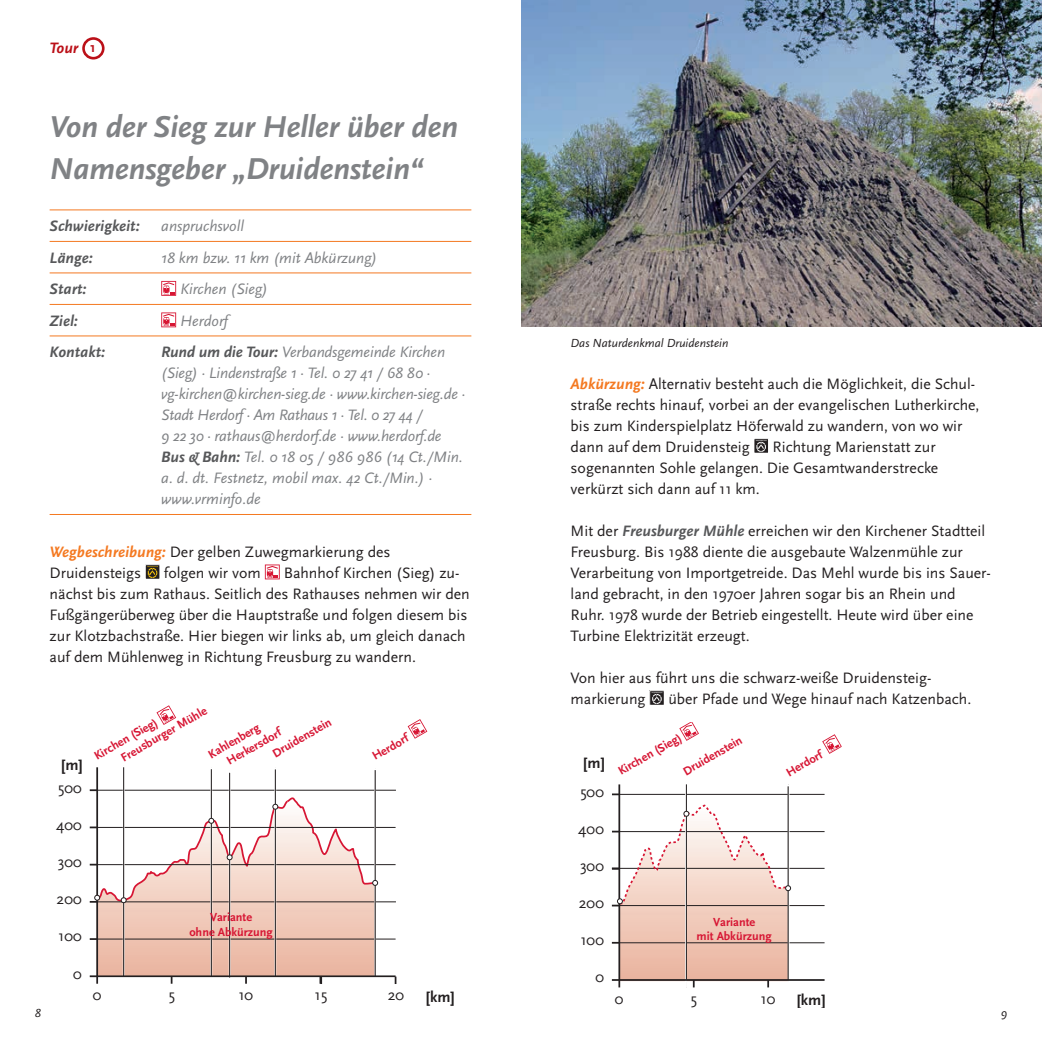
<style>
.page{position:relative;width:1042px;height:1042px;background:#fff}
.page>*{position:absolute;margin:0;border:0;box-sizing:border-box;transform-origin:0 0}
.t1{font:italic 700 31.5px/42px "Scala Sans OT";letter-spacing:-.01em;color:#808285}
.t2{font:15.75px/21px "Scala Sans OT";color:#231f20}
.t3{font:italic 15.75px/21px "Scala Sans OT";letter-spacing:-.01em;color:#808285}
.t4{font:italic 700 15.75px "Scala Sans OT";color:#57585a}
.t5{font:700 15.75px "Scala Sans OT";color:#231f20}
.t6{font:italic 700 15.75px "Scala Sans OT";color:#bb1018}
.t7{font:700 12.25px/14.2px "Scala Sans OT";color:#d71634;text-align:center}
.t8{font:italic 12.25px "Scala Sans OT";color:#231f20}
.s1{font-style:normal;font-size:14px}
.s2{font-weight:700;color:#57585a}
.s3{font-weight:700;font-style:italic;color:#f47921}
.s4{font-weight:700;font-style:italic;color:#57585a}
</style>
<div class="page">
<div style="left:754px;top:438px;width:14px;height:15px;border:1px solid #fff"></div>
<svg style="left:756px;top:440px;width:10px;height:12px"></svg>
<div style="left:649px;top:690px;width:15px;height:15px;border:1px solid #fff"></div>
<svg style="left:651px;top:692px;width:11px;height:12px"></svg>
<hr style="left:50px;top:209px;width:421px;height:1px;background:#f47921">
<hr style="left:50px;top:241px;width:421px;height:1px;background:#f47921">
<hr style="left:50px;top:272px;width:421px;height:1px;background:#f47921">
<hr style="left:50px;top:304px;width:421px;height:1px;background:#f47921">
<hr style="left:50px;top:335px;width:421px;height:1px;background:#f47921">
<hr style="left:50px;top:514px;width:421px;height:1px;background:#f47921">
<svg style="left:161px;top:281px;width:15px;height:15px"></svg>
<svg style="left:162px;top:282px;width:13px;height:13px"></svg>
<svg style="left:163px;top:282px;width:11px;height:12px"></svg>
<svg style="left:161px;top:312px;width:15px;height:15px"></svg>
<svg style="left:162px;top:313px;width:13px;height:13px"></svg>
<svg style="left:163px;top:314px;width:11px;height:12px"></svg>
<div style="left:145px;top:564px;width:15px;height:15px;border:1px solid #fff"></div>
<svg style="left:147px;top:566px;width:11px;height:12px"></svg>
<svg style="left:265px;top:564px;width:15px;height:15px"></svg>
<svg style="left:266px;top:565px;width:13px;height:13px"></svg>
<svg style="left:267px;top:566px;width:11px;height:12px"></svg>
<svg style="left:98px;top:904px;width:276px;height:71px;background:#ecc0ae"></svg>
<hr style="left:97px;top:938px;width:298px;height:1px;background:#231f20">
<hr style="left:97px;top:864px;width:298px;height:1px;background:#231f20">
<hr style="left:97px;top:901px;width:299px;height:1px;background:#231f20">
<hr style="left:97px;top:827px;width:298px;height:1px;background:#231f20">
<hr style="left:97px;top:790px;width:299px;height:1px;background:#231f20">
<hr style="left:229px;top:773px;width:1px;height:204px;background:#231f20">
<hr style="left:210px;top:767px;width:2px;height:209px;background:#fff">
<hr style="left:211px;top:769px;width:1px;height:207px;background:#231f20">
<hr style="left:274px;top:767px;width:2px;height:209px;background:#fff">
<hr style="left:275px;top:769px;width:1px;height:207px;background:#231f20">
<hr style="left:123px;top:765px;width:2px;height:211px;background:#fff">
<hr style="left:123px;top:767px;width:1px;height:209px;background:#231f20">
<hr style="left:374px;top:768px;width:2px;height:208px;background:#fff">
<hr style="left:375px;top:770px;width:1px;height:206px;background:#231f20">
<hr style="left:97px;top:975px;width:298px;height:2px;background:#231f20">
<hr style="left:96px;top:767px;width:2px;height:209px;background:#231f20">
<svg style="left:90px;top:975px;width:8px;height:8px"></svg>
<svg style="left:90px;top:938px;width:7px;height:2px"></svg>
<svg style="left:245px;top:977px;width:2px;height:6px"></svg>
<svg style="left:319px;top:977px;width:3px;height:7px"></svg>
<svg style="left:90px;top:789px;width:288px;height:115px"></svg>
<svg style="left:156px;top:705px;width:20px;height:20px"></svg>
<svg style="left:408px;top:719px;width:19px;height:20px"></svg>
<hr style="left:619px;top:942px;width:205px;height:1px;background:#231f20">
<hr style="left:619px;top:868px;width:205px;height:1px;background:#231f20">
<hr style="left:619px;top:905px;width:205px;height:1px;background:#231f20">
<hr style="left:619px;top:831px;width:205px;height:1px;background:#231f20">
<hr style="left:619px;top:794px;width:205px;height:1px;background:#231f20">
<hr style="left:685px;top:784px;width:2px;height:203px;background:#fff">
<hr style="left:686px;top:784px;width:1px;height:195px;background:#231f20">
<hr style="left:788px;top:785px;width:1px;height:197px;background:#fff">
<hr style="left:787px;top:786px;width:1px;height:194px;background:#231f20">
<hr style="left:619px;top:979px;width:205px;height:2px;background:#231f20">
<hr style="left:618px;top:784px;width:2px;height:196px;background:#231f20">
<svg style="left:612px;top:793px;width:7px;height:2px"></svg>
<svg style="left:679px;top:722px;width:20px;height:19px"></svg>
<svg style="left:822px;top:734px;width:19px;height:20px"></svg>
<svg style="left:612px;top:803px;width:179px;height:184px"></svg>
<img style="left:521px;top:0;width:521px;height:326px">
<div style="left:82px;top:37px;width:23px;height:23px;border:3px solid #bb1018;border-radius:50%"></div>
<p class="t6" style="left:50px;top:39px;width:48px">Tour <span class="s1">1</span></p>
<h1 class="t1" style="left:50px;top:106px;width:410px">Von der Sieg zur Heller über den<br>Namensgeber „Druidenstein“</h1>
<p class="t4" style="left:50px;top:217px;width:92px">Schwierigkeit:</p>
<p class="t3" style="left:161px;top:216px;width:84px">anspruchsvoll</p>
<p class="t4" style="left:50px;top:249px;width:45px">Länge:</p>
<p class="t3" style="left:161px;top:247px;width:217px">18 km bzw. 11 km (mit Abkürzung)</p>
<p class="t4" style="left:50px;top:280px;width:38px">Start:</p>
<p class="t3" style="left:180px;top:279px;width:89px">Kirchen (Sieg)</p>
<p class="t4" style="left:50px;top:312px;width:30px">Ziel:</p>
<p class="t3" style="left:180px;top:310px;width:49px">Herdorf</p>
<p class="t4" style="left:50px;top:343px;width:57px">Kontakt:</p>
<p class="t3" style="left:161px;top:342px;width:306px"><span class="s2">Rund um die Tour:</span> Verbandsgemeinde Kirchen (Sieg) · Lindenstraße 1 · Tel. 0 27 41 / 68 80 · vg-kirchen@kirchen-sieg.de · www.kirchen-sieg.de · Stadt Herdorf · Am Rathaus 1 · Tel. 0 27 44 /<br>9 22 30 · rathaus@herdorf.de · www.herdorf.de <span class="s2">Bus &amp; Bahn:</span> Tel. 0 18 05 / 986 986 (14 Ct./Min. a. d. dt. Festnetz, mobil max. 42 Ct./Min.) · www.vrminfo.de</p>
<p class="t2" style="left:50px;top:541px;width:342px"><span class="s3">Wegbeschreibung:</span> Der gelben Zuwegmarkierung des<br>Druidensteigs</p>
<p class="t2" style="left:50px;top:562px;width:422px;text-indent:234px">Bahnhof Kirchen (Sieg) zu&shy;nächst bis zum Rathaus. Seitlich des Rathauses nehmen wir den Fußgängerüberweg über die Hauptstraße und folgen diesem bis zur Klotzbachstraße. Hier biegen wir links ab, um gleich danach auf dem Mühlenweg in Richtung Freusburg zu wandern.</p>
<p class="t2" style="left:164px;top:562px;width:98px">folgen wir vom</p>
<p class="t5" style="left:61px;top:756px;width:22px">[m]</p>
<p class="t2" style="left:58px;top:777px;width:26px">500</p>
<p class="t2" style="left:56px;top:814px;width:28px">400</p>
<p class="t2" style="left:58px;top:852px;width:26px">300</p>
<p class="t2" style="left:57px;top:889px;width:27px">200</p>
<p class="t2" style="left:58px;top:926px;width:26px">100</p>
<p class="t2" style="left:73px;top:963px;width:10px">0</p>
<p class="t7" style="left:118px;top:752px;width:99px;rotate:-30deg">Freusburger Mühle</p>
<p class="t7" style="left:261px;top:733px;width:68px;line-height:16.4px;text-align:left;text-indent:-43px;rotate:-30deg">Herkersdorf<br>Druidenstein</p>
<p class="t7" style="left:370px;top:751px;width:41px;rotate:-30deg">Herdorf</p>
<p class="t7" style="left:92px;top:751px;width:72px;rotate:-30deg">Kirchen (Sieg)</p>
<p class="t7" style="left:206px;top:749px;width:59px;rotate:-30deg">Kahlenberg</p>
<p class="t7" style="left:189px;top:910px;width:85px">Variante<br>ohne Abkürzung</p>
<p class="t8" style="left:570px;top:336px;width:159px">Das Naturdenkmal Druidenstein</p>
<p class="t2" style="left:570px;top:373px;width:410px"><span class="s3">Abkürzung:</span> Alternativ besteht auch die Möglichkeit, die Schul&shy;straße rechts hinauf, vorbei an der evangelischen Lutherkirche, bis zum Kinderspielplatz Höferwald zu wandern, von wo wir dann auf dem Druidensteig</p>
<p class="t2" style="left:570px;top:436px;width:369px;text-indent:202px">Richtung Marienstatt zur sogenannten Sohle gelangen. Die Gesamtwanderstrecke verkürzt sich dann auf 11 km.</p>
<p class="t2" style="left:570px;top:520px;width:422px">Mit der <span class="s4">Freusburger Mühle</span> erreichen wir den Kirchener Stadtteil Freusburg. Bis 1988 diente die ausgebaute Walzenmühle zur Verarbeitung von Importgetreide. Das Mehl wurde bis ins Sauer&shy;land gebracht, in den 1970er Jahren sogar bis an Rhein und Ruhr. 1978 wurde der Betrieb eingestellt. Heute wird über eine Turbine Elektrizität erzeugt.</p>
<p class="t2" style="left:570px;top:667px;width:362px">Von hier aus führt uns die schwarz-weiße Druidensteig&shy;markierung</p>
<p class="t2" style="left:668px;top:688px;width:304px">über Pfade und Wege hinauf nach Katzenbach.</p>
<p class="t5" style="left:583px;top:754px;width:22px">[m]</p>
<p class="t2" style="left:580px;top:781px;width:26px">500</p>
<p class="t2" style="left:578px;top:819px;width:28px">400</p>
<p class="t2" style="left:580px;top:856px;width:26px">300</p>
<p class="t2" style="left:579px;top:892px;width:27px">200</p>
<p class="t2" style="left:580px;top:930px;width:26px">100</p>
<p class="t2" style="left:595px;top:967px;width:10px">0</p>
<p class="t7" style="left:615px;top:766px;width:72px;rotate:-30deg">Kirchen (Sieg)</p>
<p class="t7" style="left:680px;top:766px;width:68px;rotate:-30deg">Druidenstein</p>
<p class="t7" style="left:783px;top:767px;width:41px;rotate:-30deg">Herdorf</p>
<p class="t7" style="left:696px;top:915px;width:77px">Variante<br>mit Abkürzung</p>
<p class="t2" style="left:315px;top:985px;width:14px">15</p>
<p class="t2" style="left:388px;top:985px;width:18px">20</p>
<p class="t5" style="left:426px;top:988px;width:30px">[km]</p>
<p class="t2" style="left:93px;top:985px;width:10px">0</p>
<p class="t2" style="left:168px;top:985px;width:8px">5</p>
<p class="t2" style="left:238px;top:985px;width:17px">10</p>
<p class="t2" style="left:615px;top:988px;width:10px">0</p>
<p class="t2" style="left:690px;top:988px;width:8px">5</p>
<p class="t2" style="left:760px;top:988px;width:17px">10</p>
<p class="t5" style="left:797px;top:991px;width:30px">[km]</p>
<p class="t8" style="left:35px;top:1006px;width:8px">8</p>
<p class="t8" style="left:1000px;top:1006px;width:8px">9</p>
</div>
